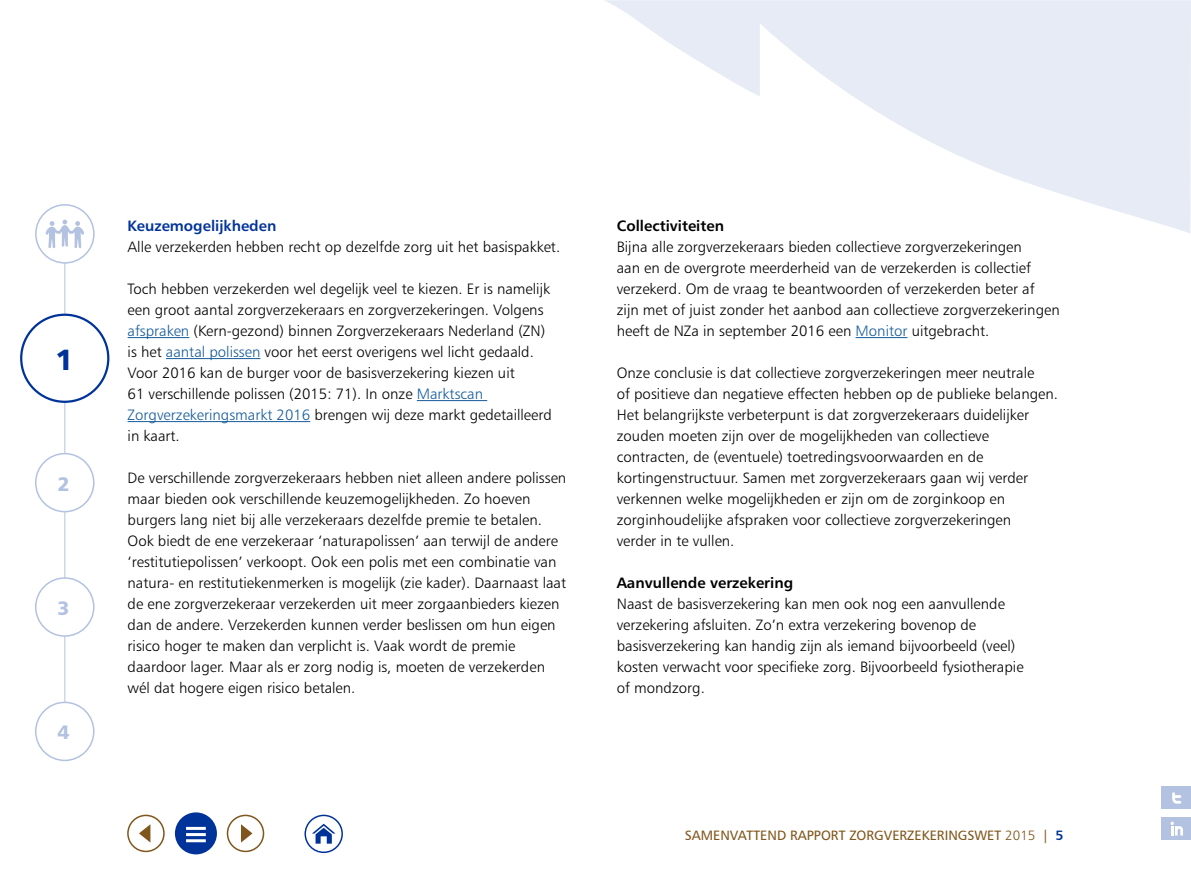
<style>
.page{position:relative;width:1191px;height:893px;background:#fff}
.page>*{position:absolute;margin:0;border:0;box-sizing:border-box;transform-origin:0 0}
.t1{font:29.25px "Humanist 777 BT Black B";color:#039}
.t2{font:19.5px "Humanist 777 BT Black B";color:#b3c2e0}
.t3{font:15px/21px "Humanist 777 BT Light B";color:#000}
.t4{font:15px "Humanist 777 BT Bold B";color:#000}
.t5{font:15px "Humanist 777 BT Bold B";color:#039}
.t6{font:13.5px "Humanist 777 BT Roman B";color:#7f561b}
.s1{font-size:19.5px;color:#b3c2e0}
.s2{color:#165b9a}
.s3{font-family:"Humanist 777 BT Light B"}
.s4{font-family:"Humanist 777 BT Bold B";color:#039}
</style>
<div class="page">
<svg style="left:604px;top:0;width:587px;height:233px;fill:#e6ebf5"></svg>
<div style="left:175px;top:812px;width:42px;height:42px;background:#039;border-radius:50%"></div>
<hr style="left:186px;top:827px;width:20px;height:3px;background:#fff">
<hr style="left:186px;top:833px;width:20px;height:3px;background:#fff">
<hr style="left:186px;top:839px;width:20px;height:3px;background:#fff">
<div style="left:304px;top:815px;width:39px;height:38px;border:2px solid #039;border-radius:50%"></div>
<svg style="left:312px;top:824px;width:23px;height:20px"></svg>
<div style="left:227px;top:815px;width:37px;height:37px;border:2px solid #7f561b;border-radius:50%"></div>
<svg style="left:241px;top:824px;width:11px;height:19px"></svg>
<div style="left:127px;top:815px;width:38px;height:37px;border:2px solid #7f561b;border-radius:50%"></div>
<svg style="left:139px;top:824px;width:11px;height:18px"></svg>
<div style="left:1161px;top:787px;width:30px;height:22px;background:#b3c2e0"></div>
<svg style="left:1172px;top:792px;width:9px;height:12px"></svg>
<div style="left:1161px;top:818px;width:30px;height:22px;background:#b3c2e0"></div>
<svg style="left:1170px;top:822px;width:13px;height:13px"></svg>
<hr style="left:128px;top:337px;width:61px;height:1px;background:#165b9a">
<hr style="left:166px;top:358px;width:94px;height:1px;background:#165b9a">
<hr style="left:417px;top:400px;width:70px;height:1px;background:#165b9a">
<hr style="left:128px;top:421px;width:182px;height:1px;background:#165b9a">
<hr style="left:855px;top:337px;width:52px;height:1px;background:#165b9a">
<hr style="left:64px;top:230px;width:1px;height:527px;background:#b3c2e0">
<div style="left:36px;top:454px;width:58px;height:58px;background:#fff;border-radius:50%"></div>
<div style="left:35px;top:453px;width:59px;height:59px;border:2px solid #b3c2e0;border-radius:50%"></div>
<div style="left:36px;top:578px;width:58px;height:58px;background:#fff;border-radius:50%"></div>
<div style="left:35px;top:577px;width:59px;height:60px;border:2px solid #b3c2e0;border-radius:50%"></div>
<div style="left:36px;top:702px;width:58px;height:58px;background:#fff;border-radius:50%"></div>
<div style="left:35px;top:702px;width:59px;height:59px;border:2px solid #b3c2e0;border-radius:50%"></div>
<div style="left:36px;top:205px;width:58px;height:58px;background:#fff;border-radius:50%"></div>
<div style="left:35px;top:204px;width:60px;height:60px;border:2px solid #b3c2e0;border-radius:50%"></div>
<svg style="left:45px;top:220px;width:39px;height:28px"></svg>
<div style="left:21px;top:315px;width:87px;height:87px;background:#fff;border-radius:50%"></div>
<div style="left:20px;top:314px;width:89px;height:89px;border:2px solid #039;border-radius:50%"></div>
<h1 class="t1" style="left:55px;top:341px;width:20px">1<span class="s1">1</span></h1>
<h2 class="t2" style="left:57px;top:471px;width:14px">2</h2>
<h2 class="t2" style="left:57px;top:595px;width:14px">3</h2>
<h2 class="t2" style="left:57px;top:720px;width:14px">4</h2>
<p class="t5" style="left:128px;top:216px;width:150px">Keuzemogelijkheden</p>
<p class="t3" style="left:128px;top:236px;width:434px">Alle verzekerden hebben recht op dezelfde zorg uit het basispakket.</p>
<p class="t3" style="left:128px;top:278px;width:426px">Toch hebben verzekerden wel degelijk veel te kiezen. Er is namelijk een groot aantal zorgverzekeraars en zorgverzekeringen. Volgens <span class="s2">afspraken</span> (Kern-gezond) binnen Zorgverzekeraars Nederland (ZN) is het <span class="s2">aantal polissen</span> voor het eerst overigens wel licht gedaald.<br>Voor 2016 kan de burger voor de basisverzekering kiezen uit<br>61 verschillende polissen (2015: 71). In onze <span class="s2">Marktscan Zorgverzekeringsmarkt 2016</span> brengen wij deze markt gedetailleerd in kaart.</p>
<p class="t3" style="left:128px;top:467px;width:440px">De verschillende zorgverzekeraars hebben niet alleen andere polissen maar bieden ook verschillende keuzemogelijkheden. Zo hoeven burgers lang niet bij alle verzekeraars dezelfde premie te betalen.<br>Ook biedt de ene verzekeraar ‘naturapolissen’ aan terwijl de andere ‘restitutiepolissen’ verkoopt. Ook een polis met een combinatie van natura- en restitutiekenmerken is mogelijk (zie kader). Daarnaast laat de ene zorgverzekeraar verzekerden uit meer zorgaanbieders kiezen dan de andere. Verzekerden kunnen verder beslissen om hun eigen risico hoger te maken dan verplicht is. Vaak wordt de premie daardoor lager. Maar als er zorg nodig is, moeten de verzekerden wél dat hogere eigen risico betalen.</p>
<p class="t4" style="left:617px;top:216px;width:109px">Collectiviteiten</p>
<p class="t3" style="left:617px;top:236px;width:444px">Bijna alle zorgverzekeraars bieden collectieve zorgverzekeringen<br>aan en de overgrote meerderheid van de verzekerden is collectief verzekerd. Om de vraag te beantwoorden of verzekerden beter af zijn met of juist zonder het aanbod aan collectieve zorgverzekeringen heeft de NZa in september 2016 een <span class="s2">Monitor</span> uitgebracht.</p>
<p class="t3" style="left:617px;top:362px;width:443px">Onze conclusie is dat collectieve zorgverzekeringen meer neutrale<br>of positieve dan negatieve effecten hebben op de publieke belangen.<br>Het belangrijkste verbeterpunt is dat zorgverzekeraars duidelijker zouden moeten zijn over de mogelijkheden van collectieve contracten, de (eventuele) toetredingsvoorwaarden en de kortingenstructuur. Samen met zorgverzekeraars gaan wij verder verkennen welke mogelijkheden er zijn om de zorginkoop en zorginhoudelijke afspraken voor collectieve zorgverzekeringen<br>verder in te vullen.</p>
<p class="t4" style="left:617px;top:573px;width:178px">Aanvullende verzekering</p>
<p class="t3" style="left:617px;top:593px;width:408px">Naast de basisverzekering kan men ook nog een aanvullende verzekering afsluiten. Zo’n extra verzekering bovenop de basisverzekering kan handig zijn als iemand bijvoorbeeld (veel) kosten verwacht voor specifieke zorg. Bijvoorbeeld fysiotherapie of mondzorg.</p>
<p class="t6" style="left:685px;top:827px;width:380px">SAMENVATTEND RAPPORT ZORGVERZEKERINGSWET <span class="s3">2015</span> | <span class="s4">5</span></p>
</div>
